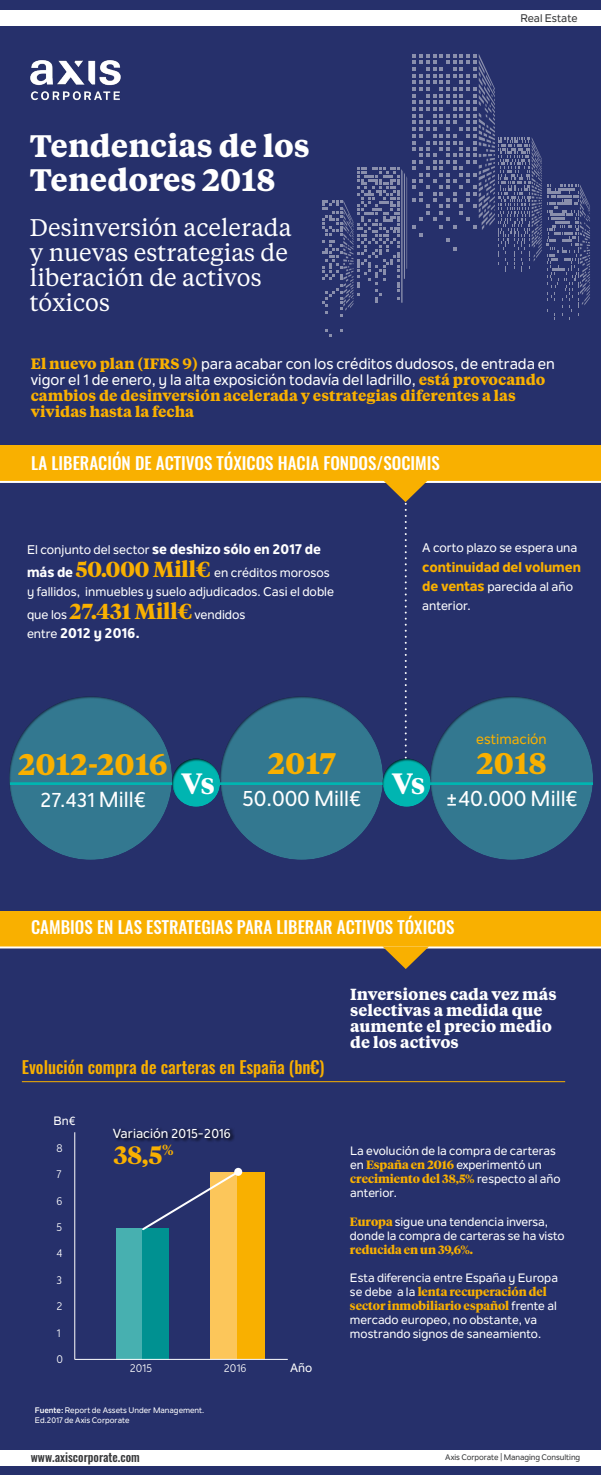
<style>
.page{position:relative;width:601px;height:1475px;background:#fff}
.page>*{position:absolute;margin:0;border:0;box-sizing:border-box;transform-origin:0 0}
.t1{font:700 31px/34px "Tiempos Text";color:#fff}
.t2{font:700 29.7px "Tiempos Text";color:#f9b000}
.t3{font:700 29.3px "Tiempos Headline";color:#fff}
.t4{font:700 25px "Tiempos Headline";color:#f9b000}
.t5{font:24px/25px "Tiempos Text";color:#fff}
.t6{font:500 21.6px "Nolan Next";color:#fff}
.t7{font:500 20.2px "Nolan Next";color:#fff}
.t8{font:500 17px "Oswald";color:#fff}
.t9{font:500 17px "Oswald";color:#f9b000}
.t10{font:700 16px/16px "Tiempos Text";color:#fff}
.t11{font:500 15px/16px "Nolan Next";color:#fff}
.t12{font:700 15px/16px "Tiempos Text";color:#f9b000}
.t13{font:800 14.1px "Nolan Next";color:#fff}
.t14{font:800 14px "Nolan Next";color:#fff}
.t15{font:800 14px "Nolan Next";color:#f9b000}
.t16{font:500 14px "Nolan Next";color:#f9b000}
.t17{font:500 13px "Nolan Next";color:#fff}
.t18{font:500 12.5px/19.1px "Nolan Next";color:#fff}
.t19{font:500 12px/14px "Nolan Next";color:#fff}
.t20{font:700 12px/14px "Tiempos Headline";color:#f9b000}
.t21{font:500 12px "Oswald";color:#37383a}
.t22{font:11px "Nolan Next";letter-spacing:-.005em;color:#fff}
.t23{font:500 11px "Nolan Next";color:#37383a}
.t24{font:500 8px/10px "Nolan Next";color:#fff}
.t25{font:500 8px "Nolan Next";letter-spacing:-.01em;color:#37383a}
.s1{font-family:"Tiempos Text";font-weight:700;color:#f9b000}
.s2{font-weight:500;font-size:12.5px}
.s3{font-weight:800;font-size:14px}
.s4{font-family:"Tiempos Headline";font-weight:700;font-size:21.6px;color:#f9b000}
.s5{font-weight:800;font-size:14px;color:#f9b000}
.s6{font-size:21.6px}
.s7{font-weight:700}
.s8{font-family:"Tiempos Headline";font-weight:700;color:#f9b000}
.s9{font-family:"Nolan Next";font-weight:500;color:#fff}
</style>
<div class="page">
<div style="left:0;top:0;width:600px;height:1474px;background:#26306b"></div>
<div style="left:9px;top:695px;width:163px;height:165px;background:#000;opacity:.75"></div>
<div style="left:220px;top:695px;width:163px;height:165px;background:#000;opacity:.75"></div>
<div style="left:429px;top:695px;width:163px;height:165px;background:#000;opacity:.75"></div>
<svg style="left:114px;top:1128px;width:120px;height:14px"></svg>
<div style="left:0;top:445px;width:599px;height:35px;background:#f9b000"></div>
<div style="left:0;top:910px;width:600px;height:36px;background:#f9b000"></div>
<div style="left:210px;top:1172px;width:27px;height:186px;background:#fcc65a"></div>
<div style="left:116px;top:1227px;width:26px;height:131px;background:#47b0b0"></div>
<div style="left:237px;top:1172px;width:27px;height:186px;background:#f9b000"></div>
<div style="left:142px;top:1227px;width:27px;height:131px;background:#009191"></div>
<hr style="left:75px;top:1358px;width:212px;height:1px;background:#fff">
<svg style="left:140px;top:1173px;width:101px;height:58px"></svg>
<div style="left:234px;top:1167px;width:8px;height:8px;background:#fff;border-radius:50%"></div>
<hr style="left:74px;top:1132px;width:1px;height:227px;background:#fff">
<hr style="left:10px;top:782px;width:582px;height:2px;background:#00b5b1">
<div style="left:381px;top:758px;width:49px;height:50px;background:#000;opacity:.75"></div>
<div style="left:171px;top:758px;width:49px;height:50px;background:#000;opacity:.75"></div>
<div style="left:0;top:10px;width:600px;height:16px;background:#fff"></div>
<img style="left:30px;top:60px;width:91px;height:41px">
<div style="left:0;top:1449px;width:600px;height:15px;background:#fff"></div>
<hr style="left:0;top:481px;width:600px;height:2px;background:#fff">
<hr style="left:0;top:946px;width:600px;height:2px;background:#fff">
<hr style="left:22px;top:1080px;width:542px;height:1px;background:#f9b000">
<svg style="left:382px;top:480px;width:46px;height:292px"></svg>
<svg style="left:382px;top:946px;width:46px;height:22px"></svg>
<svg style="left:322px;top:54px;width:268px;height:265px"></svg>
<h1 class="t1" style="left:30px;top:128px;width:281px">Tendencias de los<br>Tenedores 2018</h1>
<h3 class="t5" style="left:30px;top:214px;width:263px">Desinversión acelerada y nuevas estrategias de liberación de activos tóxicos</h3>
<p class="t23" style="left:520px;top:11px;width:58px">Real Estate</p>
<p class="t11" style="left:31px;top:355px;width:525px"><span class="s1">El nuevo plan (IFRS 9)</span> para acabar con los créditos dudosos, de entrada en vigor el 1 de enero, y la alta exposición todavía del ladrillo, <span class="s1">está provocando</span></p>
<p class="t12" style="left:31px;top:386px;width:486px">cambios de desinversión acelerada y estrategias diferentes a las vividas hasta la fecha</p>
<h3 class="t8" style="left:31px;top:450px;width:409px">LA LIBERACIÓN DE ACTIVOS TÓXICOS HACIA FONDOS/SOCIMIS</h3>
<p class="t14" style="left:27px;top:540px;width:295px"><span class="s2">El conjunto del sector</span> se deshizo sólo en 2017 de</p>
<p class="t18" style="left:27px;top:562px;width:308px"><span class="s3">más de</span> <span class="s4">50.000 Mill€</span> en créditos morosos y fallidos, inmuebles y suelo adjudicados. Casi el doble</p>
<p class="t18" style="left:27px;top:604px;width:220px">que los <span class="s4">27.431 Mill€</span> vendidos</p>
<p class="t13" style="left:27px;top:624px;width:114px"><span class="s2">entre</span> 2012 y 2016.</p>
<p class="t18" style="left:422px;top:538px;width:156px">A corto plazo se espera una</p>
<p class="t15" style="left:422px;top:558px;width:160px">continuidad del volumen</p>
<p class="t18" style="left:422px;top:576px;width:152px"><span class="s5">de ventas</span> parecida al año anterior.</p>
<p class="t16" style="left:476px;top:730px;width:72px">estimación</p>
<h2 class="t2" style="left:18px;top:743px;width:150px">2012-2016</h2>
<h3 class="t7" style="left:40px;top:787px;width:107px">27.431 <span class="s6">Mill€</span></h3>
<h2 class="t2" style="left:268px;top:742px;width:69px">2017</h2>
<h3 class="t6" style="left:242px;top:785px;width:120px">50.000 Mill€</h3>
<h3 class="t3" style="left:181px;top:762px;width:35px">Vs</h3>
<h3 class="t3" style="left:391px;top:762px;width:35px">Vs</h3>
<h2 class="t2" style="left:476px;top:742px;width:71px">2018</h2>
<h3 class="t6" style="left:445px;top:785px;width:133px">±40.000 Mill€</h3>
<h3 class="t8" style="left:31px;top:915px;width:424px">CAMBIOS EN LAS ESTRATEGIAS PARA LIBERAR ACTIVOS TÓXICOS</h3>
<h3 class="t9" style="left:22px;top:1054px;width:304px">Evolución compra de carteras en España (bn€)</h3>
<p class="t19" style="left:53px;top:1113px;width:23px">Bn€</p>
<p class="t22" style="left:56px;top:1140px;width:8px">8</p>
<p class="t22" style="left:56px;top:1167px;width:7px">7</p>
<p class="t22" style="left:56px;top:1193px;width:7px">6</p>
<p class="t22" style="left:56px;top:1220px;width:7px">5</p>
<p class="t22" style="left:56px;top:1246px;width:7px">4</p>
<p class="t22" style="left:56px;top:1272px;width:7px">3</p>
<p class="t22" style="left:56px;top:1299px;width:8px">2</p>
<p class="t22" style="left:56px;top:1325px;width:6px">1</p>
<p class="t22" style="left:56px;top:1352px;width:8px">0</p>
<p class="t17" style="left:113px;top:1125px;width:119px">Variación 2015-2016</p>
<h3 class="t4" style="left:114px;top:1137px;width:61px">38,5<sup>%</sup></h3>
<p class="t22" style="left:130px;top:1361px;width:24px">2015</p>
<p class="t22" style="left:223px;top:1361px;width:24px">2016</p>
<p class="t24" style="left:35px;top:1404px;width:171px"><span class="s7">Fuente:</span> Report de Assets Under Management.<br>Ed.2017 de Axis Corporate</p>
<p class="t21" style="left:31px;top:1447px;width:110px">www.axiscorporate.com</p>
<p class="t19" style="left:290px;top:1360px;width:24px">Año</p>
<h3 class="t10" style="left:350px;top:985px;width:208px">Inversiones cada vez más selectivas a medida que aumente el precio medio de los activos</h3>
<p class="t19" style="left:350px;top:1143px;width:207px">La evolución de la compra de carteras en <span class="s8">España en 2016</span> experimentó un</p>
<p class="t20" style="left:350px;top:1171px;width:212px">crecimiento del 38,5% <span class="s9">respecto al año</span></p>
<p class="t19" style="left:350px;top:1185px;width:48px">anterior.</p>
<p class="t19" style="left:349px;top:1214px;width:216px"><span class="s8">Europa</span> sigue una tendencia inversa, donde la compra de carteras se ha visto</p>
<p class="t20" style="left:349px;top:1242px;width:124px">reducida en un 39,6%.</p>
<p class="t19" style="left:349px;top:1270px;width:209px">Esta diferencia entre España y Europa</p>
<p class="t20" style="left:349px;top:1284px;width:208px"><span class="s9">se debe a la</span> lenta recuperación del sector inmobiliario español <span class="s9">frente al</span></p>
<p class="t19" style="left:349px;top:1312px;width:192px">mercado europeo, no obstante, va mostrando signos de saneamiento.</p>
<p class="t25" style="left:445px;top:1451px;width:136px">Axis Corporate | Managing Consulting</p>
</div>
